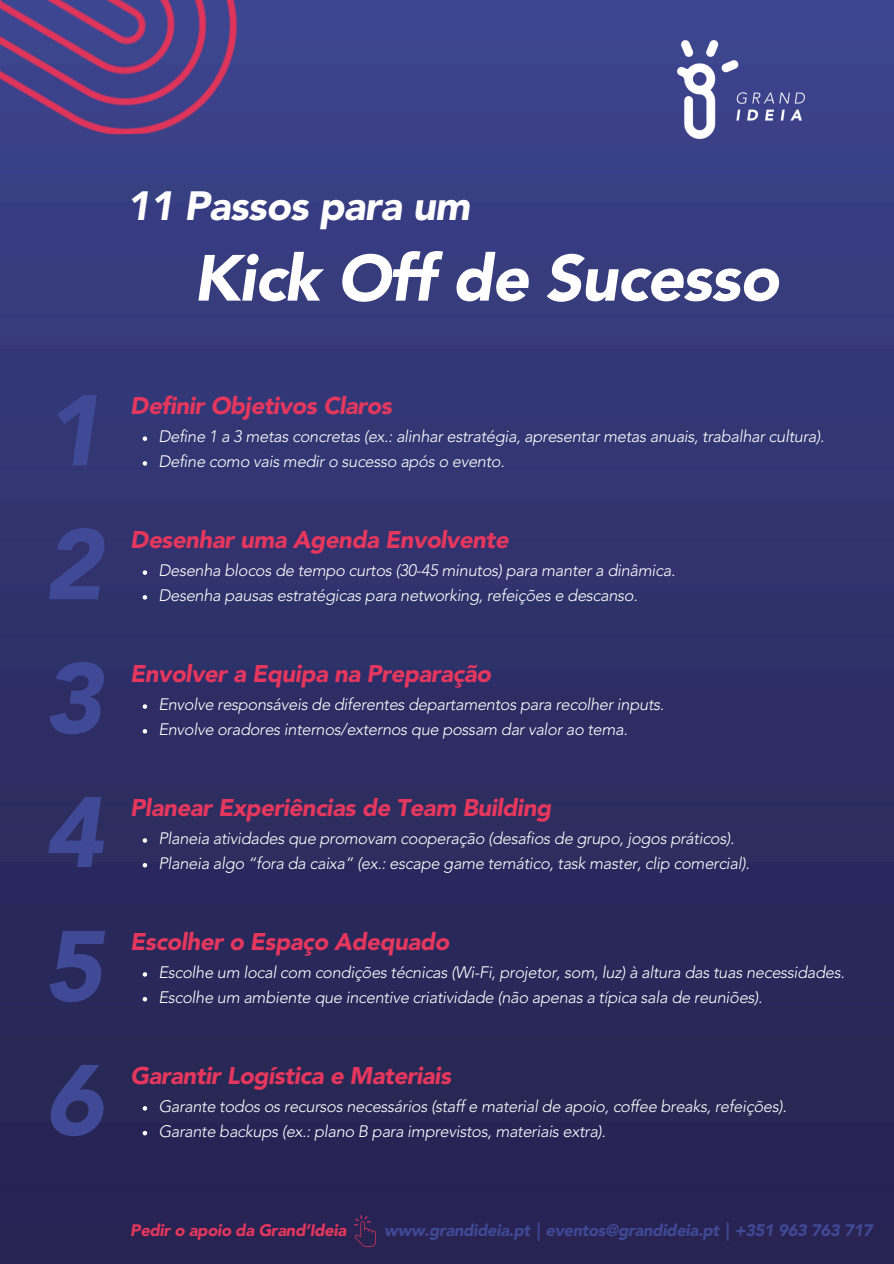
<style>
.page{position:relative;width:894px;height:1264px;background:#fff}
.page>*{position:absolute;margin:0;border:0;box-sizing:border-box;transform-origin:0 0}
.t1{font:italic 900 99px/133.8px "Avenir LT Std";color:#404995;text-align:justify}
.t2{font:italic 900 64.5px "Avenir LT Std";letter-spacing:-.02em;color:#fff}
.t3{font:italic 900 40.5px "Avenir LT Std";letter-spacing:-.02em;color:#fff}
.t4{font:italic 900 24px "Avenir LT Std";letter-spacing:-.02em;color:#e5375d}
.t5{font:italic 300 16.5px "Avenir LT Std";letter-spacing:-.02em;color:#fff}
.t6{font:italic 900 16.5px "Avenir LT Std";letter-spacing:-.02em;color:#404995}
.t7{font:italic 900 16.5px "Avenir LT Std";letter-spacing:-.02em;color:#e5375d}
</style>
<div class="page">
<img style="left:0;top:0;width:893px;height:1263px">
<img style="left:676px;top:40px;width:128px;height:98px">
<svg style="left:143px;top:436px;width:4px;height:5px"></svg>
<svg style="left:143px;top:461px;width:4px;height:4px"></svg>
<svg style="left:143px;top:570px;width:4px;height:5px"></svg>
<svg style="left:143px;top:595px;width:4px;height:4px"></svg>
<svg style="left:143px;top:704px;width:4px;height:4px"></svg>
<svg style="left:143px;top:729px;width:4px;height:4px"></svg>
<svg style="left:143px;top:838px;width:4px;height:4px"></svg>
<svg style="left:143px;top:863px;width:4px;height:4px"></svg>
<svg style="left:143px;top:972px;width:4px;height:4px"></svg>
<svg style="left:143px;top:996px;width:4px;height:5px"></svg>
<svg style="left:143px;top:1106px;width:4px;height:4px"></svg>
<svg style="left:143px;top:1130px;width:4px;height:5px"></svg>
<img style="left:0;top:0;width:238px;height:138px">
<svg style="left:354px;top:1214px;width:21px;height:32px"></svg>
<h4 class="t3" style="left:126px;top:190px;width:345px">11 Passos para um</h4>
<p class="t2" style="left:193px;top:252px;width:586px">Kick Off de Sucesso</p>
<p class="t1" style="left:44px;top:373px;width:60px">1<br>2<br>3<br>4<br>5<br>6</p>
<p class="t4" style="left:130px;top:396px;width:263px">Definir Objetivos Claros</p>
<p class="t5" style="left:158px;top:429px;width:667px">Define 1 a 3 metas concretas (ex.: alinhar estratégia, apresentar metas anuais, trabalhar cultura).</p>
<p class="t5" style="left:158px;top:454px;width:348px">Define como vais medir o sucesso após o evento.</p>
<h3 class="t4" style="left:130px;top:529px;width:379px">Desenhar uma Agenda Envolvente</h3>
<h2 class="t5" style="left:158px;top:563px;width:518px">Desenha blocos de tempo curtos (30-45 minutos) para manter a dinâmica.</h2>
<h1 class="t5" style="left:158px;top:588px;width:480px">Desenha pausas estratégicas para networking, refeições e descanso.</h1>
<h4 class="t4" style="left:130px;top:663px;width:362px">Envolver a Equipa na Preparação</h4>
<p class="t5" style="left:158px;top:697px;width:507px">Envolve responsáveis de diferentes departamentos para recolher inputs.</p>
<p class="t5" style="left:158px;top:722px;width:471px">Envolve oradores internos/externos que possam dar valor ao tema.</p>
<h4 class="t4" style="left:130px;top:797px;width:422px">Planear Experiências de Team Building</h4>
<p class="t5" style="left:158px;top:831px;width:577px">Planeia atividades que promovam cooperação (desafios de grupo, jogos práticos).</p>
<p class="t5" style="left:158px;top:856px;width:592px">Planeia algo “fora da caixa” (ex.: escape game temático, task master, clip comercial).</p>
<h4 class="t4" style="left:130px;top:931px;width:320px">Escolher o Espaço Adequado</h4>
<p class="t5" style="left:158px;top:965px;width:687px">Escolhe um local com condições técnicas (Wi-Fi, projetor, som, luz) à altura das tuas necessidades.</p>
<p class="t5" style="left:158px;top:990px;width:605px">Escolhe um ambiente que incentive criatividade (não apenas a típica sala de reuniões).</p>
<h4 class="t4" style="left:130px;top:1065px;width:322px">Garantir Logística e Materiais</h4>
<p class="t5" style="left:158px;top:1099px;width:629px">Garante todos os recursos necessários (staff e material de apoio, coffee breaks, refeições).</p>
<p class="t5" style="left:158px;top:1123px;width:449px">Garante backups (ex.: plano B para imprevistos, materiais extra).</p>
<p class="t7" style="left:130px;top:1223px;width:217px">Pedir o apoio da Grand’Ideia</p>
<h4 class="t6" style="left:384px;top:1223px;width:489px">www.grandideia.pt | eventos@grandideia.pt | +351 963 763 717</h4>
</div>
